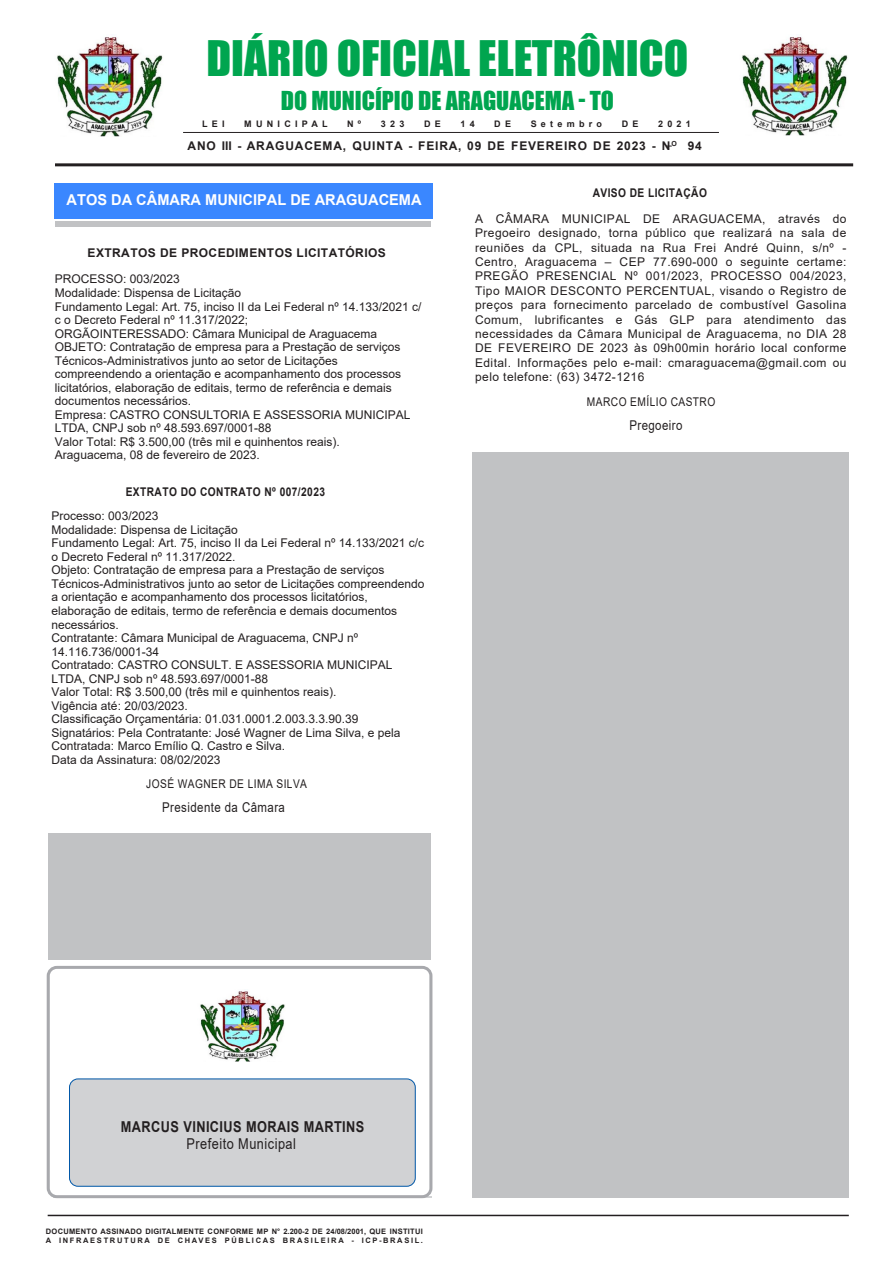
<style>
.page{position:relative;width:893px;height:1263px;background:#fff}
.page>*{position:absolute;margin:0;border:0;box-sizing:border-box;transform-origin:0 0}
.t1{font:45px "Impact";color:#00a54f}
.t2{font:24px "Impact";color:#00a54f}
.t3{font:700 15px "Arial";color:#fff}
.t4{font:700 15px "Arial";letter-spacing:.035em;color:#231f20;scale:.85 1}
.t5{font:15px "Arial";letter-spacing:.04em;color:#231f20;scale:.85 1}
.t6{font:13.5px "Arial";letter-spacing:.035em;color:#231f20;scale:.85 1}
.CORPO_DE_TEXTO{font:12px/13.5px "Arial";color:#231f20}
.t7{font:700 12px "Arial";letter-spacing:.07em;color:#231f20}
.t8{font:700 12px "Arial";letter-spacing:.04em;color:#231f20;scale:.85 1}
.CORPO_DE_TEXTO-2{font:12px "Arial";letter-spacing:.04em;color:#231f20;scale:.85 1}
.t9{font:700 12px "Arial";letter-spacing:.04em;color:#231f20}
.NOME{font:700 9px "Arial";letter-spacing:.475em;color:#231f20}
.t10{font:700 7.5px "Arial";letter-spacing:.04em;color:#231f20}
.t11{font:700 7.5px "Arial";letter-spacing:.225em;color:#231f20}
.s1{font-style:inherit}
</style>
<div class="page">
<hr style="left:48px;top:1215px;width:801px;height:1px;background:#231f20">
<hr style="left:55px;top:163px;width:798px;height:3px;background:#231f20">
<hr style="left:183px;top:132px;width:536px;height:1px;background:#231f20">
<div style="left:55px;top:221px;width:376px;height:5px;background:#c1c2c4"></div>
<div style="left:54px;top:184px;width:379px;height:35px;background:#3a87ff"></div>
<hr style="left:53px;top:1197px;width:379px;height:1px;background:#d1d2d4">
<div style="left:47px;top:966px;width:385px;height:232px;border:3px solid #a8a9ad;border-radius:9px"></div>
<div style="left:70px;top:1079px;width:345px;height:107px;background:#d1d2d4;border-radius:9px"></div>
<div style="left:69px;top:1079px;width:346px;height:107px;border:1px solid #0057a8;border-radius:9px"></div>
<img style="left:200px;top:991px;width:85px;height:70px">
<img style="left:742px;top:37px;width:106px;height:99px">
<img style="left:57px;top:37px;width:106px;height:100px">
<div style="left:48px;top:833px;width:383px;height:126px;background:#c1c2c4"></div>
<div style="left:473px;top:452px;width:376px;height:746px;background:#c1c2c4"></div>
<p class="t1" style="left:206px;top:23px;width:483px">DIÁRIO OFICIAL ELETRÔNICO</p>
<p class="t2" style="left:281px;top:82px;width:335px">DO MUNICÍPIO DE ARAGUACEMA - TO</p>
<p class="NOME" style="left:202px;top:117px;width:24px">LEI</p>
<p class="NOME" style="left:244px;top:117px;width:85px">MUNICIPAL</p>
<p class="NOME" style="left:347px;top:117px;width:16px">N º</p>
<p class="NOME" style="left:381px;top:117px;width:25px">323</p>
<p class="NOME" style="left:424px;top:117px;width:18px">D E</p>
<p class="NOME" style="left:460px;top:117px;width:16px">1 4</p>
<p class="NOME" style="left:494px;top:117px;width:18px">D E</p>
<p class="NOME" style="left:531px;top:117px;width:73px">Setembro</p>
<p class="NOME" style="left:622px;top:117px;width:18px">D E</p>
<p class="NOME" style="left:658px;top:117px;width:34px">2021</p>
<p class="t7" style="left:188px;top:137px;width:516px">ANO II<span class="s1">I</span> - ARAGUACEMA, <span class="s1">QUINTA</span> - FEIRA, <span class="s1">09</span> DE <span class="s1">FEVEREIRO</span> DE 202<span class="s1">3</span> - N<sup>O</sup> <span class="s1">94</span></p>
<p class="t3" style="left:67px;top:189px;width:357px"><span class="s1">ATOS</span> DA CÂMARA MUNICIPAL DE ARAGUACEMA</p>
<p class="t9" style="left:88px;top:244px;width:300px">EXTRATOS DE PROCEDIMENTOS LICITATÓRIOS</p>
<p class="CORPO_DE_TEXTO" style="left:55px;top:272px;width:368px">PROCESSO: 003/2023<br>Modalidade: Dispensa de Licitação<br>Fundamento Legal: Art. 75, inciso II da Lei Federal nº 14.133/2021 c/ c o Decreto Federal nº 11.317/2022;<br>ORGÃOINTERESSADO: Câmara Municipal de Araguacema OBJETO: Contratação de empresa para a Prestação de serviços Técnicos-Administrativos junto ao setor de Licitações compreendendo a orientação e acompanhamento dos processos licitatórios, elaboração de editais, termo de referência e demais documentos necessários.<br>Empresa: CASTRO CONSULTORIA E ASSESSORIA MUNICIPAL LTDA, CNPJ sob nº 48.593.697/0001-88<br>Valor Total: R$ 3.500,00 (três mil e quinhentos reais).<br>Araguacema, 08 de fevereiro de 2023.</p>
<p class="t8" style="left:126px;top:483px;width:236px">EXTRATO DO CONTRATO Nº 007/2023</p>
<p class="CORPO_DE_TEXTO" style="left:52px;top:509px;width:374px">Processo: 003/2023<br>Modalidade: Dispensa de Licitação<br>Fundamento Legal: Art. 75, inciso II da Lei Federal nº 14.133/2021 c/c o Decreto Federal nº 11.317/2022.<br>Objeto: Contratação de empresa para a Prestação de serviços Técnicos-Administrativos junto ao setor de Licitações compreendendo a orientação e acompanhamento dos processos licitatórios, elaboração de editais, termo de referência e demais documentos necessários.<br>Contratante: Câmara Municipal de Araguacema, CNPJ nº 14.116.736/0001-34<br>Contratado: CASTRO CONSULT. E ASSESSORIA MUNICIPAL LTDA, CNPJ sob nº 48.593.697/0001-88<br>Valor Total: R$ 3.500,00 (três mil e quinhentos reais).<br>Vigência até: 20/03/2023.<br>Classificação Orçamentária: 01.031.0001.2.003.3.3.90.39<br>Signatários: Pela Contratante: José Wagner de Lima Silva, e pela Contratada: Marco Emílio Q. Castro e Silva.<br>Data da Assinatura: 08/02/2023</p>
<p class="CORPO_DE_TEXTO-2" style="left:146px;top:775px;width:191px">JOSÉ WAGNER DE LIMA SILVA</p>
<p class="t6" style="left:162px;top:798px;width:146px">Presidente da Câmara</p>
<p class="t8" style="left:593px;top:184px;width:136px">AVISO DE LICITAÇÃO</p>
<p class="CORPO_DE_TEXTO" style="left:475px;top:211px;width:373px;line-height:14.4px;text-align:justify">A CÂMARA MUNICIPAL DE ARAGUACEMA, através do Pregoeiro designado, torna público que realizará na sala de reuniões da CPL, situada na Rua Frei André Quinn, s/nº - Centro, Araguacema – CEP 77.690-000 o seguinte certame:<br>PREGÃO PRESENCIAL Nº 001/2023, PROCESSO 004/2023, Tipo MAIOR DESCONTO PERCENTUAL, visando o Registro de preços para fornecimento parcelado de combustível Gasolina Comum, lubrificantes e Gás GLP para atendimento das necessidades da Câmara Municipal de Araguacema, no DIA 28<br>DE FEVEREIRO DE 2023 às 09h00min horário local conforme Edital. Informações pelo e-mail: cmaraguacema@gmail.com ou pelo telefone: (63) 3472-1216</p>
<p class="CORPO_DE_TEXTO-2" style="left:587px;top:394px;width:152px">MARCO EMÍLIO CASTRO</p>
<p class="t6" style="left:629px;top:416px;width:64px">Pregoeiro</p>
<p class="t4" style="left:121px;top:1116px;width:288px">MARCUS VINICIUS MORAIS MARTINS</p>
<p class="t5" style="left:186px;top:1133px;width:130px">Prefeito Municipal</p>
<p class="t10" style="left:46px;top:1226px;width:379px">DOCUMENTO ASSINADO DIGITALMENTE CONFORME MP N° 2.200-2 DE 24/08/2001, QUE INSTITUI</p>
<p class="t11" style="left:46px;top:1235px;width:379px">A INFRAESTRUTURA DE CHAVES PÚBLICAS BRASILEIRA - ICP-BRASIL.</p>
</div>
